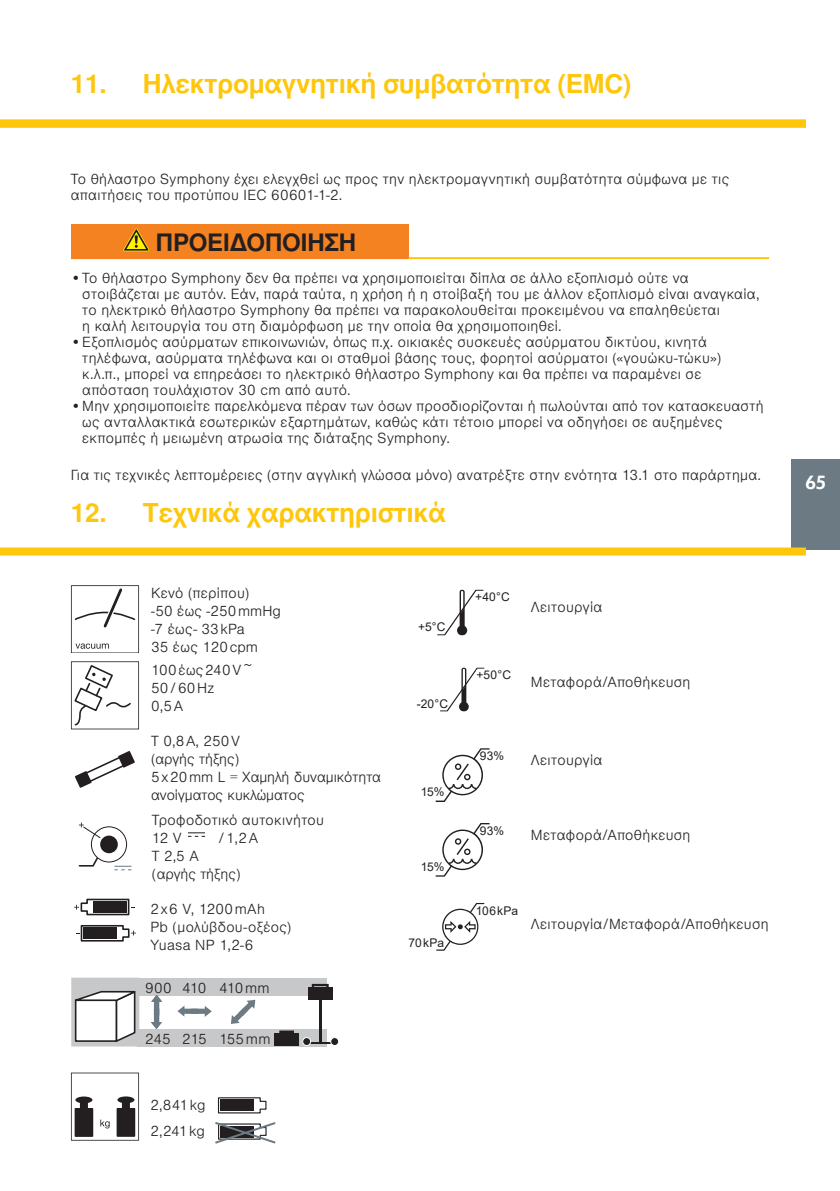
<style>
.page{position:relative;width:840px;height:1191px;background:#fff}
.page>*{position:absolute;margin:0;border:0;box-sizing:border-box;transform-origin:0 0}
.t1{font:700 26px "Nimbus San L";letter-spacing:-.01em;color:#fec70c}
.t2{font:700 24px "Nimbus San L";letter-spacing:-.01em;color:#231f20}
.t3{font:600 20px "Futura SB Medela";color:#fff}
.t4{font:300 14px/16px "Nimbus San L";letter-spacing:.025em;color:#231f20}
.t5{font:300 14px/18px "Nimbus San L";color:#231f20}
.t6{font:300 14px/26px "Nimbus San L";letter-spacing:-.01em;color:#231f20}
.t7{font:12px "Arial";letter-spacing:.015em;color:#231f20}
</style>
<div class="page">
<div style="left:791px;top:459px;width:48px;height:91px;background:#6b7a83"></div>
<div style="left:0;top:120px;width:805px;height:8px;background:#fec70c"></div>
<div style="left:71px;top:224px;width:337px;height:34px;background:#f58220"></div>
<hr style="left:71px;top:257px;width:337px;height:2px;background:#f58220">
<hr style="left:408px;top:257px;width:360px;height:2px;background:#fec70c">
<svg style="left:123px;top:229px;width:26px;height:22px"></svg>
<svg style="left:71px;top:661px;width:68px;height:127px"></svg>
<svg style="left:78px;top:822px;width:54px;height:49px"></svg>
<svg style="left:437px;top:589px;width:47px;height:47px"></svg>
<div style="left:475px;top:592px;width:35px;height:14px;background:#fff"></div>
<div style="left:418px;top:622px;width:27px;height:10px;background:#fff"></div>
<svg style="left:435px;top:748px;width:55px;height:54px"></svg>
<div style="left:479px;top:751px;width:25px;height:11px;background:#fff"></div>
<div style="left:420px;top:787px;width:25px;height:11px;background:#fff"></div>
<svg style="left:440px;top:667px;width:45px;height:45px"></svg>
<div style="left:476px;top:670px;width:34px;height:13px;background:#fff"></div>
<div style="left:416px;top:699px;width:32px;height:9px;background:#fff"></div>
<svg style="left:435px;top:823px;width:55px;height:54px"></svg>
<div style="left:479px;top:826px;width:25px;height:11px;background:#fff"></div>
<div style="left:420px;top:862px;width:25px;height:10px;background:#fff"></div>
<svg style="left:436px;top:903px;width:49px;height:48px"></svg>
<div style="left:475px;top:906px;width:43px;height:10px;background:#fff"></div>
<div style="left:408px;top:938px;width:37px;height:9px;background:#fff"></div>
<svg style="left:71px;top:585px;width:68px;height:68px"></svg>
<svg style="left:188px;top:832px;width:17px;height:5px"></svg>
<svg style="left:71px;top:977px;width:71px;height:69px"></svg>
<div style="left:137px;top:977px;width:189px;height:18px;background:#c7c8ca"></div>
<div style="left:137px;top:1028px;width:189px;height:18px;background:#c7c8ca"></div>
<svg style="left:151px;top:995px;width:11px;height:34px"></svg>
<svg style="left:177px;top:1005px;width:35px;height:12px"></svg>
<svg style="left:231px;top:999px;width:24px;height:25px"></svg>
<hr style="left:307px;top:1041px;width:28px;height:2px;background:#231f20">
<div style="left:302px;top:1037px;width:8px;height:8px;background:#231f20;border-radius:50%"></div>
<div style="left:302px;top:1037px;width:9px;height:8px;border:1px solid #fff;border-radius:50%"></div>
<div style="left:330px;top:1037px;width:8px;height:8px;background:#231f20;border-radius:50%"></div>
<div style="left:330px;top:1037px;width:9px;height:8px;border:1px solid #fff;border-radius:50%"></div>
<svg style="left:311px;top:982px;width:18px;height:5px"></svg>
<div style="left:307px;top:987px;width:25px;height:13px;background:#231f20"></div>
<svg style="left:279px;top:1030px;width:15px;height:3px"></svg>
<div style="left:274px;top:1033px;width:25px;height:12px;background:#231f20"></div>
<hr style="left:319px;top:998px;width:3px;height:44px;background:#231f20">
<svg style="left:71px;top:1072px;width:68px;height:68px"></svg>
<svg style="left:217px;top:1097px;width:50px;height:17px"></svg>
<div style="left:220px;top:1099px;width:34px;height:12px;background:#231f20"></div>
<svg style="left:215px;top:1122px;width:61px;height:22px"></svg>
<svg style="left:74px;top:898px;width:62px;height:44px"></svg>
<div style="left:0;top:547px;width:805px;height:8px;background:#fec70c"></div>
<h1 class="t1" style="left:71px;top:68px;width:561px">11. Ηλεκτρομαγνητική συμβατότητα (EMC)</h1>
<p class="t4" style="left:71px;top:171px;width:659px">Το θήλαστρο Symphony έχει ελεγχθεί ως προς την ηλεκτρομαγνητική συμβατότητα σύμφωνα με τις απαιτήσεις του προτύπου IEC 60601-1-2.</p>
<h2 class="t2" style="left:156px;top:228px;width:202px">ΠΡΟΕΙΔΟΠΟΙΗΣΗ</h2>
<p class="t4" style="left:82px;top:270px;width:678px;text-indent:-11px">•Το θήλαστρο Symphony δεν θα πρέπει να χρησιμοποιείται δίπλα σε άλλο εξοπλισμό ούτε να στοιβάζεται με αυτόν. Εάν, παρά ταύτα, η χρήση ή η στοίβαξή του με άλλον εξοπλισμό είναι αναγκαία, το ηλεκτρικό θήλαστρο Symphony θα πρέπει να παρακολουθείται προκειμένου να επαληθεύεται<br>η καλή λειτουργία του στη διαμόρφωση με την οποία θα χρησιμοποιηθεί.</p>
<p class="t4" style="left:82px;top:334px;width:640px;text-indent:-11px">•Εξοπλισμός ασύρματων επικοινωνιών, όπως π.χ. οικιακές συσκευές ασύρματου δικτύου, κινητά τηλέφωνα, ασύρματα τηλέφωνα και οι σταθμοί βάσης τους, φορητοί ασύρματοι («γουώκυ-τώκυ») κ.λ.π., μπορεί να επηρεάσει το ηλεκτρικό θήλαστρο Symphony και θα πρέπει να παραμένει σε απόσταση τουλάχιστον 30 cm από αυτό.</p>
<p class="t4" style="left:82px;top:398px;width:682px;text-indent:-11px">•Μην χρησιμοποιείτε παρελκόμενα πέραν των όσων προσδιορίζονται ή πωλούνται από τον κατασκευαστή ως ανταλλακτικά εσωτερικών εξαρτημάτων, καθώς κάτι τέτοιο μπορεί να οδηγήσει σε αυξημένες εκπομπές ή μειωμένη ατρωσία της διάταξης Symphony.</p>
<p class="t4" style="left:71px;top:467px;width:691px">Για τις τεχνικές λεπτομέρειες (στην αγγλική γλώσσα μόνο) ανατρέξτε στην ενότητα 13.1 στο παράρτημα.</p>
<h1 class="t1" style="left:71px;top:497px;width:376px">12. Τεχνικά χαρακτηριστικά</h1>
<p class="t4" style="left:151px;top:584px;width:131px;line-height:18px">Κενό (περίπου)<br>-50 έως -250mmHg -7 έως- 33kPa<br>35 έως 120cpm</p>
<p class="t7" style="left:475px;top:589px;width:36px">+40°C</p>
<p class="t7" style="left:418px;top:619px;width:29px">+5°C</p>
<p class="t4" style="left:151px;top:661px;width:103px;line-height:18px">100έως240V~<br>50/60Hz<br>0,5A</p>
<p class="t5" style="left:151px;top:733px;width:231px">T 0,8A, 250V<br>(αργής τήξης)<br>5x20mm L = Χαμηλή δυναμικότητα ανοίγματος κυκλώματος</p>
<p class="t4" style="left:152px;top:811px;width:174px;line-height:18px">Τροφοδοτικό αυτοκινήτου<br>12 V</p>
<p class="t4" style="left:218px;top:830px;width:41px">/1,2A</p>
<p class="t5" style="left:152px;top:847px;width:90px">T 2,5 A (αργής τήξης)</p>
<p class="t4" style="left:150px;top:900px;width:142px;line-height:18px">2x6 V, 1200mAh<br>Pb (μολύβδου-οξέος)<br>Yuasa NP 1,2-6</p>
<p class="t4" style="left:145px;top:980px;width:28px">900</p>
<p class="t4" style="left:182px;top:980px;width:26px">410</p>
<p class="t4" style="left:219px;top:980px;width:52px">410mm</p>
<p class="t7" style="left:416px;top:695px;width:33px">-20°C</p>
<p class="t7" style="left:420px;top:783px;width:25px">15%</p>
<p class="t7" style="left:420px;top:858px;width:25px">15%</p>
<p class="t7" style="left:408px;top:934px;width:37px">70kPa</p>
<p class="t7" style="left:476px;top:666px;width:36px">+50°C</p>
<p class="t7" style="left:479px;top:748px;width:26px">93%</p>
<p class="t7" style="left:479px;top:823px;width:26px">93%</p>
<p class="t7" style="left:475px;top:902px;width:44px">106kPa</p>
<p class="t4" style="left:530px;top:600px;width:73px">Λειτουργία</p>
<p class="t4" style="left:530px;top:674px;width:161px">Μεταφορά/Αποθήκευση</p>
<p class="t4" style="left:530px;top:752px;width:73px">Λειτουργία</p>
<p class="t4" style="left:530px;top:827px;width:161px">Μεταφορά/Αποθήκευση</p>
<p class="t4" style="left:530px;top:916px;width:239px">Λειτουργία/Μεταφορά/Αποθήκευση</p>
<p class="t4" style="left:145px;top:1031px;width:27px">245</p>
<p class="t4" style="left:182px;top:1031px;width:26px">215</p>
<p class="t4" style="left:219px;top:1031px;width:53px">155mm</p>
<p class="t6" style="left:150px;top:1092px;width:57px">2,841kg<br>2,241kg</p>
<h3 class="t3" style="left:805px;top:470px;width:22px">65</h3>
</div>
